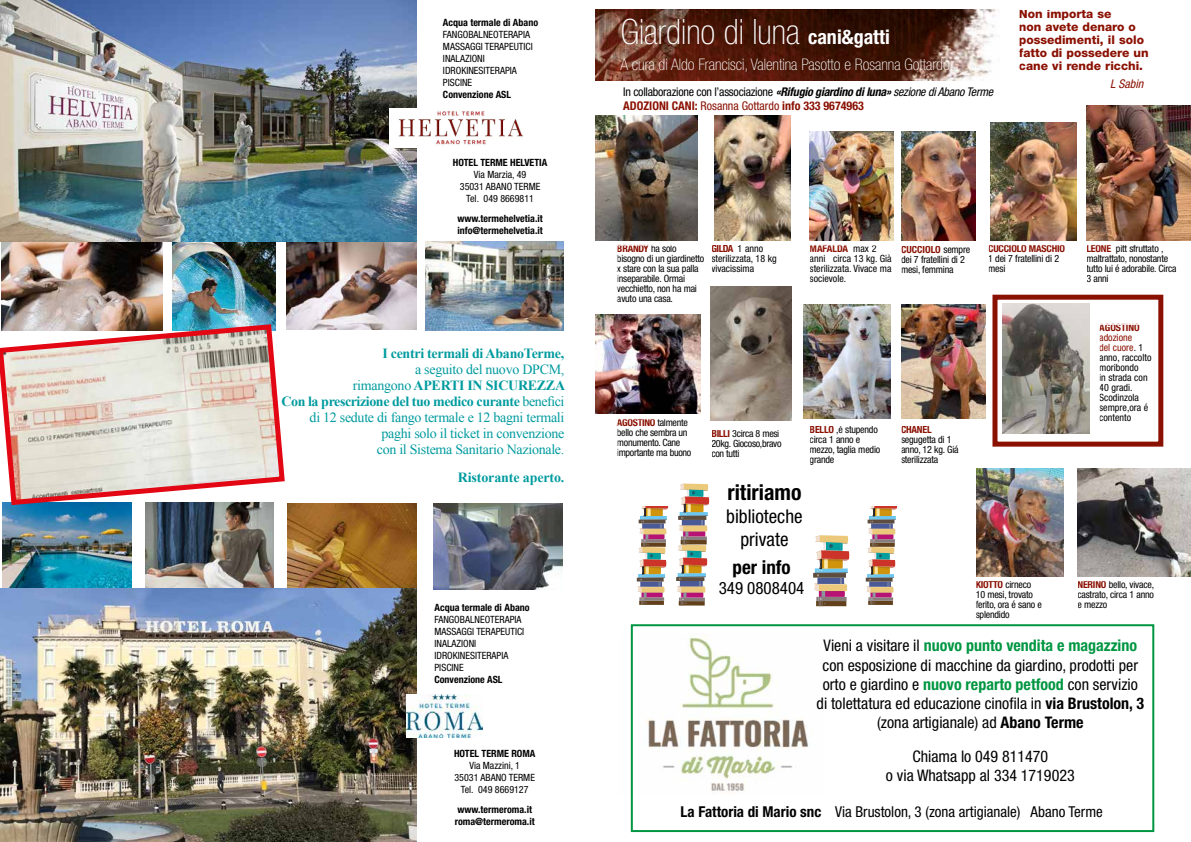
<style>
.page{position:relative;width:1191px;height:842px;background:#fff}
.page>*{position:absolute;margin:0;border:0;box-sizing:border-box;transform-origin:0 0}
.t1{font:100 condensed 35px "Helvetica Neue LT Std";color:#fff}
.t2{font:700 condensed 21.8px "Helvetica Neue LT Std";color:#000}
.t3{font:700 condensed 19.3px "Helvetica Neue LT Std";color:#000}
.t4{font:condensed 19px/22.8px "Helvetica Neue LT Std";color:#000;text-align:center}
.t5{font:700 condensed 19px "Helvetica Neue LT Std";color:#000}
.t6{font:condensed 17px "Helvetica Neue LT Std";color:#000}
.t7{font:condensed 16.9px/20.3px "Helvetica Neue LT Std";color:#000;text-align:center}
.t8{font:700 condensed 16.9px "Helvetica Neue LT Std";color:#000}
.t9{font:condensed 16.2px "Helvetica Neue LT Std";color:#000}
.t10{font:condensed 16px/19.2px "Helvetica Neue LT Std";color:#000;text-align:center}
.t11{font:100 condensed 16px "Helvetica Neue LT Std";color:#fff}
.t12{font:condensed 15.1px "Helvetica Neue LT Std";color:#000}
.t13{font:condensed 15px "Helvetica Neue LT Std";color:#000}
.t14{font:14px/16px "Times New Roman";letter-spacing:-.02em;color:#009b9f;text-align:right}
.t15{font:700 14px "Times New Roman";letter-spacing:-.02em;color:#009b9f}
.t16{font:condensed 12px/14px "Helvetica Neue LT Std";letter-spacing:-.02em;color:#000}
.t17{font:800 12px/13px "Helvetica Neue LT Std";color:#8a1002}
.t18{font:italic condensed 12px "Helvetica Neue LT Std";color:#8a1002}
.t19{font:condensed 10px/10px "Helvetica Neue LT Std";letter-spacing:-.02em;color:#000}
.t20{font:condensed 10px/10px "Helvetica Neue LT Std";color:#000}
.t21{font:700 condensed 10px/12px "Helvetica Neue LT Std";color:#000}
.t22{font:700 condensed 10px "Helvetica Neue LT Std";letter-spacing:-.02em;color:#8a1002}
.t23{font:700 condensed 10px "Helvetica Neue LT Std";color:#8a1002}
.s1{font-weight:700}
.s2{font-weight:700;font-size:20px}
.s3{font-weight:700;font-style:italic}
.s4{font-style:italic}
.s5{font-weight:700;color:#8a1002}
.s6{color:#8a1002}
.s7{font-weight:700;color:#009641}
</style>
<div class="page">
<img style="left:595px;top:9px;width:403px;height:71px">
<img style="left:901px;top:131px;width:74px;height:109px">
<img style="left:715px;top:116px;width:76px;height:124px">
<img style="left:596px;top:314px;width:104px;height:100px">
<img style="left:1002px;top:303px;width:87px;height:131px">
<img style="left:803px;top:305px;width:87px;height:114px">
<img style="left:976px;top:468px;width:87px;height:109px">
<img style="left:595px;top:116px;width:102px;height:124px">
<img style="left:1086px;top:105px;width:105px;height:135px">
<img style="left:990px;top:123px;width:86px;height:117px">
<img style="left:810px;top:131px;width:83px;height:109px">
<img style="left:901px;top:305px;width:84px;height:113px">
<img style="left:1077px;top:468px;width:114px;height:108px">
<img style="left:710px;top:286px;width:82px;height:134px">
<img style="left:630px;top:633px;width:178px;height:162px">
<div style="left:631px;top:624px;width:523px;height:208px;border:2px solid #009641"></div>
<img style="left:425px;top:242px;width:138px;height:88px">
<img style="left:2px;top:241px;width:160px;height:80px">
<img style="left:286px;top:241px;width:130px;height:89px">
<img style="left:173px;top:241px;width:102px;height:80px">
<img style="left:0;top:0;width:416px;height:241px">
<img style="left:3px;top:508px;width:129px;height:81px">
<img style="left:433px;top:503px;width:129px;height:86px">
<img style="left:146px;top:508px;width:128px;height:80px">
<img style="left:288px;top:504px;width:129px;height:85px">
<svg style="left:0;top:321px;width:287px;height:187px;background:#dbc7c1"></svg>
<img style="left:0;top:589px;width:417px;height:253px">
<img style="left:406px;top:694px;width:76px;height:43px">
<img style="left:390px;top:109px;width:134px;height:39px">
<svg style="left:814px;top:535px;width:35px;height:71px"></svg>
<hr style="left:676px;top:577px;width:28px;height:4px;background:#7b6f64">
<svg style="left:677px;top:483px;width:32px;height:122px"></svg>
<svg style="left:866px;top:506px;width:31px;height:99px"></svg>
<svg style="left:637px;top:506px;width:31px;height:99px"></svg>
<div style="left:992px;top:295px;width:171px;height:152px;border:5px solid #8a1002"></div>
<p class="t21" style="left:443px;top:16px;width:97px">Acqua termale di Abano</p>
<p class="t20" style="left:443px;top:28px;width:91px;line-height:12px">FANGOBALNEOTERAPIA<br>MASSAGGI TERAPEUTICI<br>INALAZIONI<br>IDROKINESITERAPIA<br>PISCINE</p>
<p class="t21" style="left:443px;top:88px;width:70px">Convenzione ASL</p>
<p class="t21" style="left:453px;top:156px;width:96px">HOTEL TERME HELVETIA</p>
<p class="t20" style="left:460px;top:168px;width:82px;line-height:12px;text-align:center">Via Marzia, 49<br>35031 ABANO TERME<br>Tel. 049 8669811</p>
<p class="t21" style="left:457px;top:212px;width:87px">www.termehelvetia.it info@termehelvetia.it</p>
<h3 class="t15" style="left:382px;top:344px;width:184px">I centri termali di AbanoTerme,</h3>
<h3 class="t14" style="left:281px;top:361px;width:285px">a seguito del nuovo DPCM,<br>rimangono <span class="s1">APERTI IN SICUREZZA<br>Con la prescrizione del tuo medico curante</span> benefici di 12 sedute di fango termale e 12 bagni termali paghi solo il ticket in convenzione<br>con il Sistema Sanitario Nazionale.</h3>
<h3 class="t15" style="left:458px;top:468px;width:108px">Ristorante aperto.</h3>
<p class="t21" style="left:434px;top:602px;width:97px">Acqua termale di Abano</p>
<p class="t20" style="left:434px;top:614px;width:91px;line-height:12px">FANGOBALNEOTERAPIA<br>MASSAGGI TERAPEUTICI<br>INALAZIONI<br>IDROKINESITERAPIA<br>PISCINE</p>
<p class="t21" style="left:434px;top:674px;width:70px">Convenzione ASL</p>
<p class="t21" style="left:454px;top:747px;width:83px">HOTEL TERME ROMA</p>
<p class="t20" style="left:454px;top:760px;width:82px;line-height:12px;text-align:center">Via Mazzini, 1<br>35031 ABANO TERME<br>Tel. 049 8669127</p>
<p class="t21" style="left:455px;top:803px;width:81px">www.termeroma.it roma@termeroma.it</p>
<h1 class="t1" style="left:621px;top:12px;width:271px">Giardino di luna <span class="s2">cani&amp;gatti</span></h1>
<h3 class="t11" style="left:620px;top:55px;width:331px">A cura di Aldo Francisci, Valentina Pasotto e Rosanna Gottardo</h3>
<p class="t16" style="left:623px;top:84px;width:371px">In collaborazione con l’associazione <span class="s3">«Rifugio giardino di luna»</span> <span class="s4">sezione di Abano Terme<br></span><span class="s5">ADOZIONI CANI:</span> <span class="s6">Rosanna Gottardo</span> <span class="s5">info 333 9674963</span></p>
<p class="t17" style="left:1019px;top:7px;width:131px">Non importa se<br>non avete denaro o possedimenti, il solo fatto di possedere un cane vi rende ricchi.</p>
<p class="t18" style="left:1110px;top:77px;width:35px">L Sabin</p>
<p class="t19" style="left:617px;top:244px;width:89px"><span class="s5">BRANDY</span> ha solo bisogno di un giardinetto x stare con la sua palla inseparabile. Ormai vecchietto, non ha mai avuto una casa.</p>
<p class="t20" style="left:711px;top:243px;width:67px"><span class="s5">GILDA</span> 1 anno sterilizzata, 18 kg vivacissima</p>
<p class="t20" style="left:809px;top:243px;width:84px"><span class="s5">MAFALDA</span> max 2 anni circa 13 kg. Già sterilizzata. Vivace ma socievole.</p>
<p class="t19" style="left:901px;top:244px;width:71px"><span class="s5">CUCCIOLO</span> sempre dei 7 fratellini di 2 mesi, femmina</p>
<p class="t19" style="left:617px;top:417px;width:76px"><span class="s5">AGOSTINO</span> talmente bello che sembra un monumento. Cane importante ma buono</p>
<p class="t19" style="left:711px;top:428px;width:72px"><span class="s5">BILLI</span> 3circa 8 mesi<br>20kg. Giocoso,bravo con tutti</p>
<p class="t19" style="left:809px;top:424px;width:72px"><span class="s5">BELLO</span> ,é stupendo circa 1 anno e mezzo, taglia medio grande</p>
<p class="t22" style="left:901px;top:423px;width:32px">CHANEL</p>
<p class="t19" style="left:901px;top:434px;width:59px">segugetta di 1 anno, 12 kg. Giá sterilizzata</p>
<p class="t22" style="left:988px;top:242px;width:78px">CUCCIOLO MASCHIO</p>
<p class="t19" style="left:988px;top:253px;width:72px">1 dei 7 fratellini di 2 mesi</p>
<p class="t19" style="left:1086px;top:243px;width:92px"><span class="s5">LEONE</span> pitt sfruttato , maltrattato, nonostante tutto lui é adorabile. Circa<br>3 anni</p>
<p class="t23" style="left:1099px;top:322px;width:42px">AGOSTINO</p>
<p class="t20" style="left:1099px;top:333px;width:54px"><span class="s6">adozione<br>del cuore</span>. 1 anno, raccolto moribondo<br>in strada con<br>40 gradi.<br>Scodinzola sempre,ora é contento</p>
<h2 class="t2" style="left:727px;top:479px;width:75px">ritiriamo</h2>
<h3 class="t4" style="left:726px;top:504px;width:78px">biblioteche private</h3>
<h3 class="t5" style="left:732px;top:556px;width:60px">per info</h3>
<h3 class="t6" style="left:718px;top:578px;width:87px">349 0808404</h3>
<h3 class="t3" style="left:731px;top:494px;width:67px">ritiriamo</h3>
<h3 class="t7" style="left:730px;top:516px;width:69px">biblioteche private</h3>
<h3 class="t8" style="left:735px;top:562px;width:53px">per info</h3>
<h3 class="t12" style="left:723px;top:582px;width:78px">349 0808404</h3>
<h3 class="t9" style="left:677px;top:579px;width:83px">349 0808404</h3>
<p class="t19" style="left:975px;top:579px;width:68px"><span class="s5">KIOTTO</span> cirneco<br>10 mesi, trovato ferito, ora é sano e splendido</p>
<p class="t19" style="left:1077px;top:579px;width:78px;text-align:justify"><span class="s5">NERINO</span> bello, vivace, castrato, circa 1 anno e mezzo</p>
<p class="t10" style="left:816px;top:636px;width:329px">Vieni a visitare il <span class="s7">nuovo punto vendita e magazzino </span>con esposizione di macchine da giardino, prodotti per orto e giardino e <span class="s7">nuovo reparto petfood</span> con servizio di tolettatura ed educazione cinofila in <span class="s1">via Brustolon, 3 </span>(zona artigianale) ad <span class="s1">Abano Terme</span></p>
<h3 class="t10" style="left:886px;top:746px;width:190px">Chiama lo 049 811470<br>o via Whatsapp al 334 1719023</h3>
<h3 class="t13" style="left:680px;top:803px;width:424px"><span class="s1">La Fattoria di Mario snc</span> Via Brustolon, 3 (zona artigianale) Abano Terme</h3>
</div>
